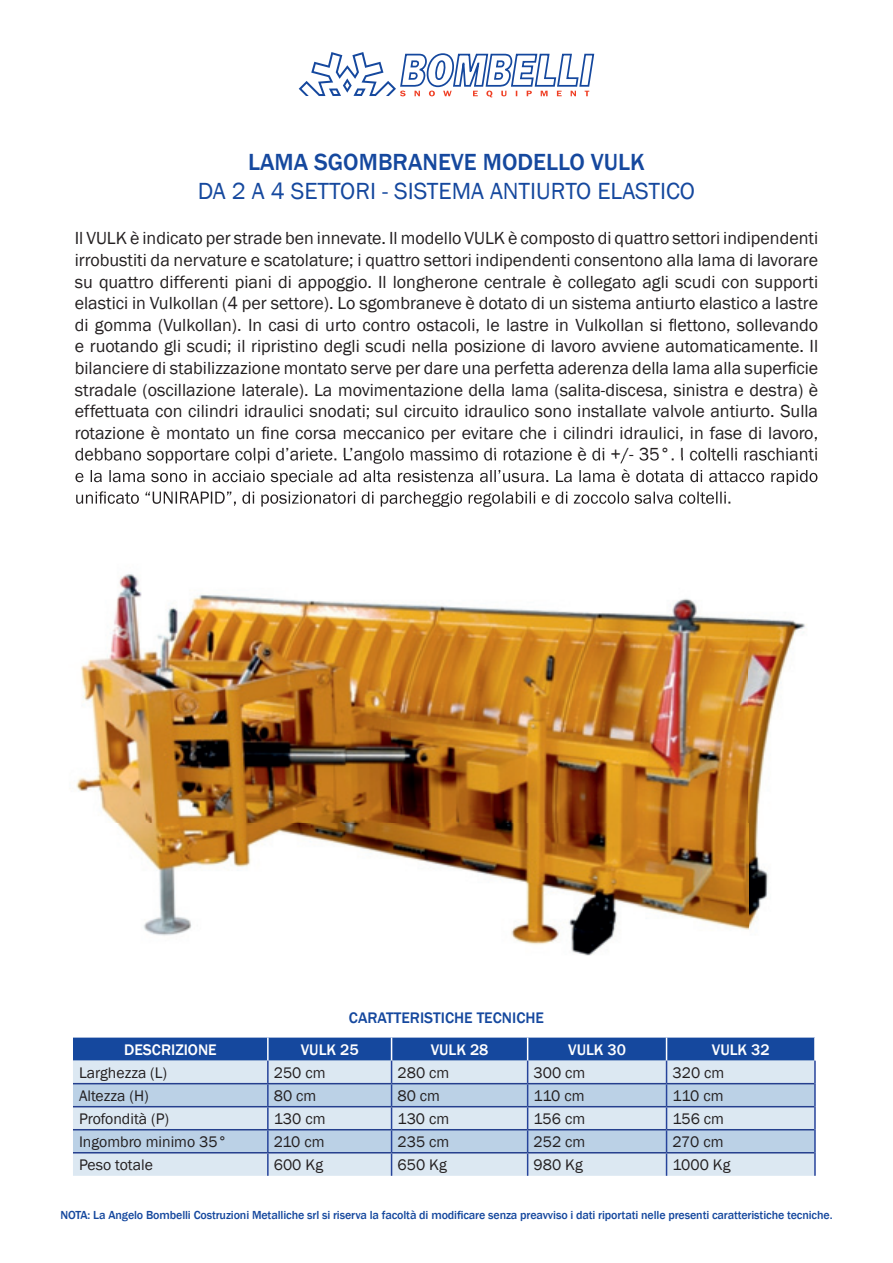
<style>
.page{position:relative;width:893px;height:1263px;background:#fff}
.page>*{position:absolute;margin:0;border:0;box-sizing:border-box;transform-origin:0 0}
.t1{font:24px "Franklin Gothic";color:#15489e}
.t2{font:500 24px "Franklin Gothic";color:#15489e}
.t3{font:18px/21.6px "Franklin Gothic";color:#231f20;text-align:justify}
.t4{font:15.75px "Franklin Gothic";color:#231f20}
.t5{font:500 15.75px "Franklin Gothic";color:#fff}
.t6{font:500 15.75px "Franklin Gothic";color:#15489e}
.t7{font:500 12px "Franklin Gothic";letter-spacing:-.01em;color:#15489e}
</style>
<div class="page">
<svg style="left:299px;top:52px;width:296px;height:45px"></svg>
<hr style="left:814px;top:1061px;width:2px;height:23px;background:#27449b">
<hr style="left:814px;top:1084px;width:2px;height:23px;background:#27449b">
<hr style="left:814px;top:1107px;width:2px;height:23px;background:#27449b">
<hr style="left:814px;top:1130px;width:2px;height:23px;background:#27449b">
<svg style="left:73px;top:1037px;width:742px;height:139px;background:#acc2de"></svg>
<hr style="left:814px;top:1153px;width:2px;height:23px;background:#27449b">
<hr style="left:73px;top:1083px;width:195px;height:1px;background:#253f8e">
<hr style="left:268px;top:1083px;width:124px;height:1px;background:#253f8e">
<hr style="left:392px;top:1083px;width:136px;height:1px;background:#253f8e">
<hr style="left:528px;top:1083px;width:138px;height:1px;background:#253f8e">
<hr style="left:666px;top:1083px;width:148px;height:1px;background:#253f8e">
<hr style="left:73px;top:1106px;width:195px;height:1px;background:#253f8e">
<hr style="left:268px;top:1106px;width:124px;height:1px;background:#253f8e">
<hr style="left:392px;top:1106px;width:136px;height:1px;background:#253f8e">
<hr style="left:528px;top:1106px;width:138px;height:1px;background:#253f8e">
<hr style="left:666px;top:1106px;width:148px;height:1px;background:#253f8e">
<hr style="left:73px;top:1129px;width:195px;height:1px;background:#253f8e">
<hr style="left:268px;top:1129px;width:124px;height:1px;background:#253f8e">
<hr style="left:392px;top:1129px;width:136px;height:1px;background:#253f8e">
<hr style="left:528px;top:1129px;width:138px;height:1px;background:#253f8e">
<hr style="left:666px;top:1129px;width:148px;height:1px;background:#253f8e">
<hr style="left:73px;top:1152px;width:195px;height:1px;background:#253f8e">
<hr style="left:268px;top:1152px;width:124px;height:1px;background:#253f8e">
<hr style="left:392px;top:1152px;width:136px;height:1px;background:#253f8e">
<hr style="left:528px;top:1152px;width:138px;height:1px;background:#253f8e">
<hr style="left:666px;top:1152px;width:148px;height:1px;background:#253f8e">
<img style="left:76px;top:573px;width:315px;height:251px">
<img style="left:391px;top:501px;width:357px;height:323px">
<img style="left:748px;top:618px;width:59px;height:310px">
<img style="left:117px;top:824px;width:632px;height:132px">
<img style="left:75px;top:457px;width:742px;height:7px">
<img style="left:75px;top:469px;width:743px;height:16px">
<img style="left:76px;top:491px;width:654px;height:16px">
<h1 class="t2" style="left:248px;top:147px;width:398px">LAMA SGOMBRANEVE MODELLO VULK</h1>
<h1 class="t1" style="left:198px;top:176px;width:499px">DA 2 A 4 SETTORI - SISTEMA ANTIURTO ELASTICO</h1>
<p class="t3" style="left:75px;top:228px;width:745px">Il VULK è indicato per strade ben innevate. Il modello VULK è composto di quattro settori indipendenti irrobustiti da nervature e scatolature; i quattro settori indipendenti consentono alla lama di lavorare su quattro differenti piani di appoggio. Il longherone centrale è collegato agli scudi con supporti elastici in Vulkollan (4 per settore). Lo sgombraneve è dotato di un sistema antiurto elastico a lastre di gomma (Vulkollan). In casi di urto contro ostacoli, le lastre in Vulkollan si flettono, sollevando e ruotando gli scudi; il ripristino degli scudi nella posizione di lavoro avviene automaticamente. Il bilanciere di stabilizzazione montato serve per dare una perfetta aderenza della lama alla superficie stradale (oscillazione laterale). La movimentazione della lama (salita-discesa, sinistra e destra) è effettuata con cilindri idraulici snodati; sul circuito idraulico sono installate valvole antiurto. Sulla rotazione è montato un fine corsa meccanico per evitare che i cilindri idraulici, in fase di lavoro, debbano sopportare colpi d’ariete. L’angolo massimo di rotazione è di +/- 35°. I coltelli raschianti</p>
<p class="t6" style="left:349px;top:1008px;width:197px">CARATTERISTICHE TECNICHE</p>
<p class="t5" style="left:124px;top:1040px;width:94px">DESCRIZIONE</p>
<p class="t5" style="left:301px;top:1040px;width:59px">VULK 25</p>
<p class="t5" style="left:431px;top:1040px;width:59px">VULK 28</p>
<p class="t5" style="left:568px;top:1040px;width:59px">VULK 30</p>
<p class="t5" style="left:712px;top:1040px;width:59px">VULK 32</p>
<p class="t4" style="left:79px;top:1063px;width:90px">Larghezza (L)</p>
<p class="t4" style="left:274px;top:1063px;width:53px">250 cm</p>
<p class="t4" style="left:398px;top:1063px;width:53px">280 cm</p>
<p class="t4" style="left:534px;top:1063px;width:53px">300 cm</p>
<p class="t4" style="left:673px;top:1063px;width:53px">320 cm</p>
<p class="t4" style="left:79px;top:1086px;width:71px">Altezza (H)</p>
<p class="t4" style="left:274px;top:1086px;width:44px">80 cm</p>
<p class="t4" style="left:398px;top:1086px;width:44px">80 cm</p>
<p class="t4" style="left:534px;top:1086px;width:52px">110 cm</p>
<p class="t4" style="left:673px;top:1086px;width:52px">110 cm</p>
<p class="t4" style="left:79px;top:1109px;width:92px">Profondità (P)</p>
<p class="t4" style="left:274px;top:1109px;width:53px">130 cm</p>
<p class="t4" style="left:398px;top:1109px;width:53px">130 cm</p>
<p class="t4" style="left:534px;top:1109px;width:53px">156 cm</p>
<p class="t4" style="left:673px;top:1109px;width:53px">156 cm</p>
<p class="t4" style="left:79px;top:1132px;width:149px">Ingombro minimo 35°</p>
<p class="t4" style="left:274px;top:1132px;width:52px">210 cm</p>
<p class="t4" style="left:398px;top:1132px;width:53px">235 cm</p>
<p class="t4" style="left:534px;top:1132px;width:53px">252 cm</p>
<p class="t4" style="left:673px;top:1132px;width:53px">270 cm</p>
<p class="t4" style="left:79px;top:1155px;width:75px">Peso totale</p>
<p class="t4" style="left:274px;top:1155px;width:51px">600 Kg</p>
<p class="t4" style="left:398px;top:1155px;width:51px">650 Kg</p>
<p class="t4" style="left:534px;top:1155px;width:51px">980 Kg</p>
<p class="t4" style="left:673px;top:1155px;width:59px">1000 Kg</p>
<p class="t7" style="left:60px;top:1208px;width:774px">NOTA: La Angelo Bombelli Costruzioni Metalliche srl si riserva la facoltà di modificare senza preavviso i dati riportati nelle presenti caratteristiche tecniche.</p>
</div>
